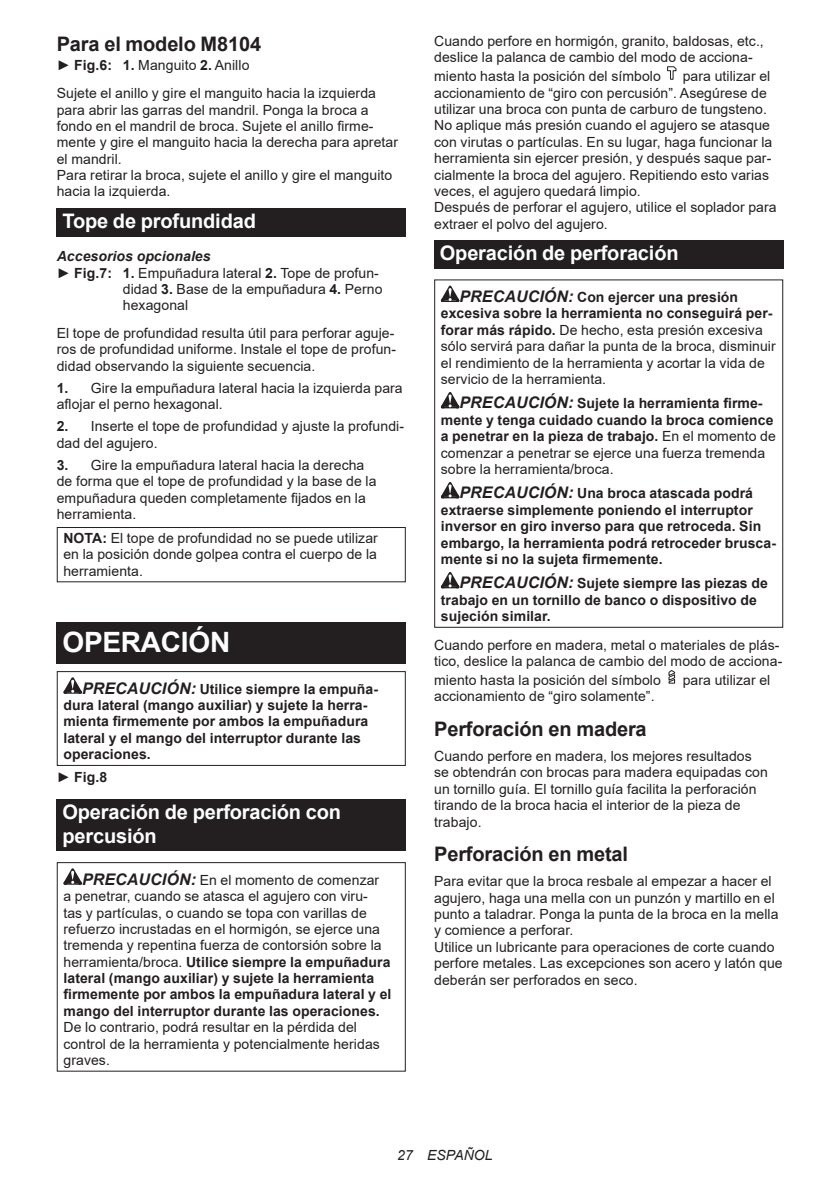
<style>
.page{position:relative;width:840px;height:1191px;background:#fff}
.page>*{position:absolute;margin:0;border:0;box-sizing:border-box;transform-origin:0 0}
.t1{font:700 28px "Arial";letter-spacing:-.01em;color:#fff}
.t2{font:700 20px/23.4px "Arial";letter-spacing:-.01em;color:#fff}
.t3{font:700 20px "Arial";letter-spacing:-.01em;color:#231f20}
.t4{font:14px/16.4px "Arial";letter-spacing:.005em;color:#231f20}
.t5{font:700 14px/16.4px "Arial";letter-spacing:.005em;color:#231f20}
.t6{font:italic 700 14px "Arial";letter-spacing:.005em;color:#231f20}
.t7{font:italic 14px "Arial";letter-spacing:.005em;color:#231f20}
.s1{font-weight:700}
.s2{font-style:italic;font-size:16px}
.s3{font-weight:400}
.s4{font-weight:700;font-style:italic;font-size:16px}
</style>
<div class="page">
<div style="left:57px;top:208px;width:348px;height:28px;background:#231f20"></div>
<div style="left:57px;top:527px;width:348px;height:55px;border:1px solid #231f20"></div>
<div style="left:57px;top:622px;width:348px;height:41px;background:#231f20"></div>
<svg style="left:63px;top:677px;width:19px;height:16px"></svg>
<div style="left:57px;top:671px;width:348px;height:95px;border:1px solid #231f20"></div>
<div style="left:57px;top:799px;width:348px;height:52px;background:#231f20"></div>
<svg style="left:63px;top:868px;width:19px;height:16px"></svg>
<div style="left:57px;top:862px;width:348px;height:209px;border:1px solid #231f20"></div>
<svg style="left:667px;top:66px;width:9px;height:14px"></svg>
<div style="left:434px;top:240px;width:348px;height:28px;background:#231f20"></div>
<svg style="left:440px;top:286px;width:19px;height:16px"></svg>
<svg style="left:440px;top:392px;width:19px;height:16px"></svg>
<svg style="left:440px;top:482px;width:19px;height:16px"></svg>
<svg style="left:440px;top:572px;width:19px;height:16px"></svg>
<div style="left:434px;top:279px;width:348px;height:349px;border:1px solid #231f20"></div>
<svg style="left:668px;top:670px;width:7px;height:14px"></svg>
<h2 class="t3" style="left:57px;top:30px;width:206px">Para el modelo M8104</h2>
<p class="t4" style="left:57px;top:51px;width:320px;line-height:27.8px">► <span class="s1">Fig.6: 1.</span> Manguito <span class="s1">2.</span> Anillo<br>Sujete el anillo y gire el manguito hacia la izquierda</p>
<p class="t4" style="left:57px;top:101px;width:342px">para abrir las garras del mandril. Ponga la broca a fondo en el mandril de broca. Sujete el anillo firme&shy;mente y gire el manguito hacia la derecha para apretar el mandril.<br>Para retirar la broca, sujete el anillo y gire el manguito hacia la izquierda.</p>
<h2 class="t2" style="left:62px;top:209px;width:195px">Tope de profundidad</h2>
<p class="t6" style="left:57px;top:247px;width:155px">Accesorios opcionales</p>
<p class="t4" style="left:57px;top:264px;width:323px">► <span class="s1">Fig.7: 1.</span> Empuñadura lateral <span class="s1">2.</span> Tope de profun-</p>
<p class="t4" style="left:123px;top:281px;width:261px">didad <span class="s1">3.</span> Base de la empuñadura <span class="s1">4.</span> Perno</p>
<p class="t4" style="left:123px;top:297px;width:67px">hexagonal</p>
<p class="t4" style="left:57px;top:325px;width:341px;text-align:justify">El tope de profundidad resulta útil para perforar aguje&shy;ros de profundidad uniforme. Instale el tope de profun&shy;didad observando la siguiente secuencia.</p>
<p class="t4" style="left:57px;top:380px;width:347px"><span class="s1">1.</span> Gire la empuñadura lateral hacia la izquierda para aflojar el perno hexagonal.</p>
<p class="t4" style="left:57px;top:418px;width:348px"><span class="s1">2.</span> Inserte el tope de profundidad y ajuste la profundi&shy;dad del agujero.</p>
<p class="t4" style="left:57px;top:456px;width:321px"><span class="s1">3.</span> Gire la empuñadura lateral hacia la derecha de forma que el tope de profundidad y la base de la empuñadura queden completamente fijados en la herramienta.</p>
<p class="t4" style="left:63px;top:529px;width:316px;text-align:justify"><span class="s1">NOTA:</span> El tope de profundidad no se puede utilizar en la posición donde golpea contra el cuerpo de la herramienta.</p>
<h1 class="t1" style="left:62px;top:622px;width:169px">OPERACIÓN</h1>
<p class="t5" style="left:63px;top:680px;width:316px;text-indent:19px"><span class="s2">PRECAUCIÓN:</span> Utilice siempre la empuña&shy;dura lateral (mango auxiliar) y sujete la herra&shy;mienta firmemente por ambos la empuñadura lateral y el mango del interruptor durante las operaciones.</p>
<p class="t5" style="left:57px;top:769px;width:52px"><span class="s3">►</span> Fig.8</p>
<h2 class="t2" style="left:62px;top:801px;width:280px">Operación de perforación con percusión</h2>
<p class="t4" style="left:63px;top:871px;width:329px;text-indent:19px"><span class="s4">PRECAUCIÓN:</span> En el momento de comenzar<br>a penetrar, cuando se atasca el agujero con viru-<br>tas y partículas, o cuando se topa con varillas de refuerzo incrustadas en el hormigón, se ejerce una tremenda y repentina fuerza de contorsión sobre la herramienta/broca. <span class="s1">Utilice siempre la empuñadura lateral (mango auxiliar) y sujete la herramienta firmemente por ambos la empuñadura lateral y el mango del interruptor durante las operaciones.</span></p>
<p class="t4" style="left:63px;top:1019px;width:318px">De lo contrario, podrá resultar en la pérdida del control de la herramienta y potencialmente heridas graves.</p>
<p class="t4" style="left:434px;top:33px;width:331px">Cuando perfore en hormigón, granito, baldosas, etc., deslice la palanca de cambio del modo de acciona-</p>
<p class="t4" style="left:434px;top:68px;width:228px">miento hasta la posición del símbolo</p>
<p class="t4" style="left:434px;top:68px;width:344px;text-indent:248px">para utilizar el accionamiento de “giro con percusión”. Asegúrese de utilizar una broca con punta de carburo de tungsteno.<br>No aplique más presión cuando el agujero se atasque con virutas o partículas. En su lugar, haga funcionar la herramienta sin ejercer presión, y después saque par&shy;cialmente la broca del agujero. Repitiendo esto varias veces, el agujero quedará limpio.<br>Después de perforar el agujero, utilice el soplador para extraer el polvo del agujero.</p>
<h2 class="t2" style="left:439px;top:241px;width:240px">Operación de perforación</h2>
<p class="t4" style="left:440px;top:289px;width:336px;text-indent:19px"><span class="s4">PRECAUCIÓN:</span> <span class="s1">Con ejercer una presión excesiva sobre la herramienta no conseguirá per&shy;forar más rápido.</span> De hecho, esta presión excesiva sólo servirá para dañar la punta de la broca, disminuir el rendimiento de la herramienta y acortar la vida de servicio de la herramienta.</p>
<p class="t5" style="left:440px;top:395px;width:336px;text-indent:19px"><span class="s2">PRECAUCIÓN:</span> Sujete la herramienta firme&shy;mente y tenga cuidado cuando la broca comience a penetrar en la pieza de trabajo. <span class="s3">En el momento de comenzar a penetrar se ejerce una fuerza tremenda sobre la herramienta/broca.</span></p>
<p class="t5" style="left:440px;top:485px;width:336px;text-indent:19px"><span class="s2">PRECAUCIÓN:</span> Una broca atascada podrá extraerse simplemente poniendo el interruptor inversor en giro inverso para que retroceda. Sin embargo, la herramienta podrá retroceder brusca&shy;mente si no la sujeta firmemente.</p>
<p class="t5" style="left:440px;top:575px;width:328px;text-indent:19px"><span class="s2">PRECAUCIÓN:</span> Sujete siempre las piezas de trabajo en un tornillo de banco o dispositivo de sujeción similar.</p>
<p class="t4" style="left:434px;top:636px;width:349px">Cuando perfore en madera, metal o materiales de plás&shy;tico, deslice la palanca de cambio del modo de acciona-</p>
<p class="t4" style="left:434px;top:672px;width:228px">miento hasta la posición del símbolo</p>
<p class="t4" style="left:682px;top:672px;width:89px">para utilizar el</p>
<p class="t4" style="left:434px;top:688px;width:222px">accionamiento de “giro solamente”.</p>
<h2 class="t3" style="left:434px;top:715px;width:214px">Perforación en madera</h2>
<p class="t4" style="left:434px;top:748px;width:335px">Cuando perfore en madera, los mejores resultados se obtendrán con brocas para madera equipadas con un tornillo guía. El tornillo guía facilita la perforación tirando de la broca hacia el interior de la pieza de trabajo.</p>
<h2 class="t3" style="left:434px;top:840px;width:195px">Perforación en metal</h2>
<p class="t4" style="left:434px;top:873px;width:350px">Para evitar que la broca resbale al empezar a hacer el agujero, haga una mella con un punzón y martillo en el punto a taladrar. Ponga la punta de la broca en la mella y comience a perforar.<br>Utilice un lubricante para operaciones de corte cuando perfore metales. Las excepciones son acero y latón que deberán ser perforados en seco.</p>
<p class="t7" style="left:397px;top:1146px;width:97px">27 ESPAÑOL</p>
</div>
